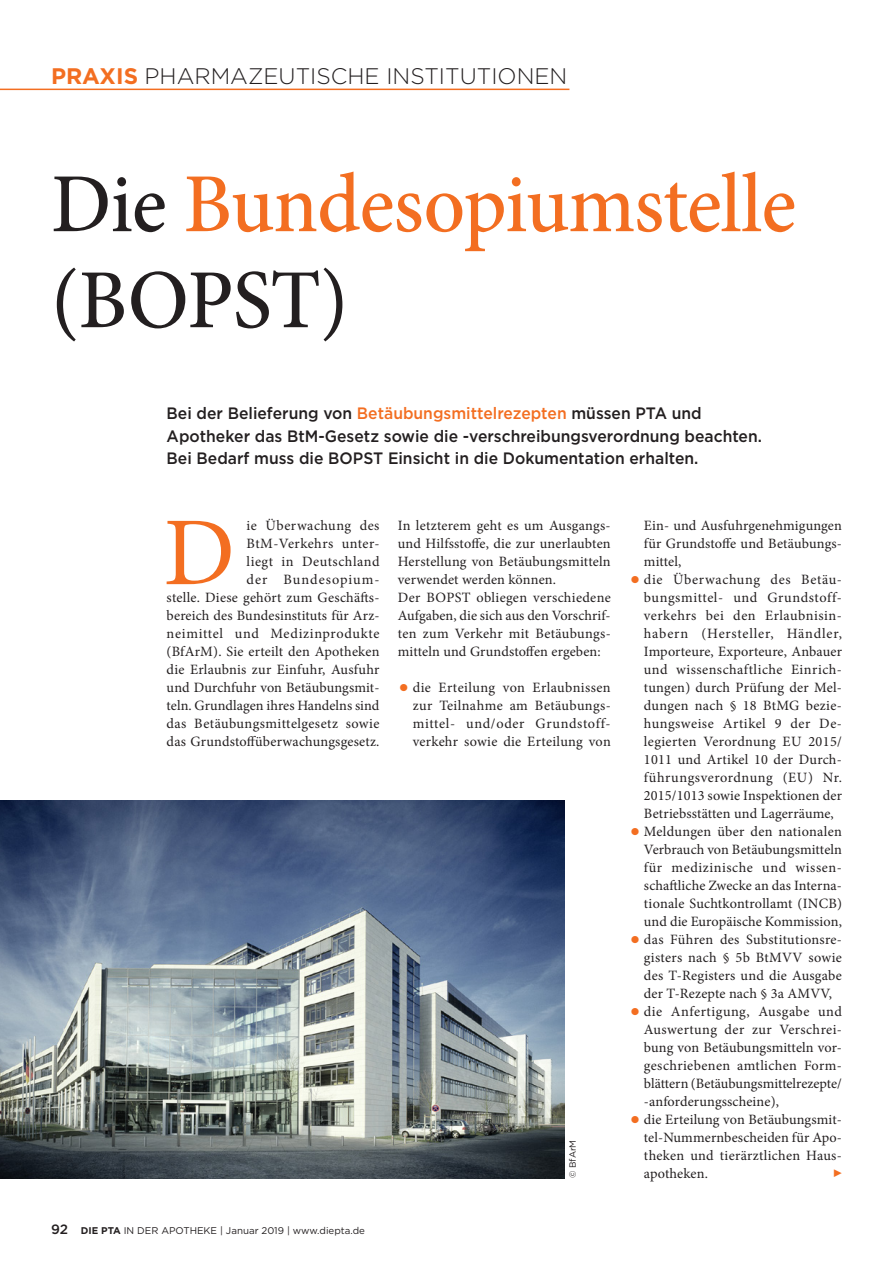
<style>
.page{position:relative;width:893px;height:1263px;background:#fff}
.page>*{position:absolute;margin:0;border:0;box-sizing:border-box;transform-origin:0 0}
.t1{font:97.35px "Minion Pro";color:#f36e21}
.t2{font:500 84px/96px "Minion Pro";letter-spacing:-.01em;color:#f36e21}
.t3{font:300 22.5px "Gotham";color:#231f20}
.t4{font:500 16.5px/22.5px "Gotham";color:#231f20;scale:.95 1}
.t5{font:14.25px/18px "Minion Pro";letter-spacing:.015em;color:#231f20;text-align:justify}
.t6{font:9.75px "Gotham";color:#231f20}
.t7{font:9px "Gotham";color:#231f20}
.s1{font-weight:700;color:#f36e21}
.s2{color:#231f20}
.s3{color:#f36e21}
.s4{font-family:"Gotham";font-weight:700;font-size:24px;color:#f36e21}
.s5{font-weight:500;font-size:13.5px}
.s6{font-weight:700}
</style>
<div class="page">
<hr style="left:0;top:89px;width:569px;height:1px;background:#f36e21">
<img style="left:0;top:800px;width:564px;height:378px">
<h3 class="t3" style="left:51px;top:62px;width:518px"><span class="s1">PRAXIS</span> PHARMAZEUTISCHE INSTITUTIONEN</h3>
<h2 class="t2" style="left:51px;top:156px;width:747px"><span class="s2">Die</span> Bundesopiumstelle <span class="s2">(BOPST)</span></h2>
<p class="t4" style="left:167px;top:402px;width:628px">Bei der Belieferung von <span class="s3">Betäubungsmittelrezepten</span> müssen PTA und<br>Apotheker das BtM-Gesetz sowie die -verschreibungsverordnung beachten.<br>Bei Bedarf muss die BOPST Einsicht in die Dokumentation erhalten.</p>
<p class="t5" style="left:167px;top:517px;width:214px;text-align:right">ie Überwachung des<br>BtM-Verkehrs unter-<br>liegt in Deutschland<br>der Bundesopium-<br>stelle. Diese gehört zum Geschäfts&shy;bereich des Bundesinstituts für Arz&shy;neimittel und Medizinprodukte (BfArM). Sie erteilt den Apotheken die Erlaubnis zur Einfuhr, Ausfuhr und Durchfuhr von Betäubungsmit&shy;teln. Grundlagen ihres Handelns sind das Betäubungsmittelgesetz sowie das Grundstoffüberwachungsgesetz.</p>
<p class="t5" style="left:398px;top:517px;width:214px;text-align:left">In letzterem geht es um Ausgangs&shy;und Hilfsstoffe, die zur unerlaubten Herstellung von Betäubungsmitteln verwendet werden können.<br>Der BOPST obliegen verschiedene Aufgaben, die sich aus den Vorschrif&shy;ten zum Verkehr mit Betäubungs&shy;mitteln und Grundstoffen ergeben:</p>
<h1 class="t1" style="left:163px;top:488px;width:73px">D</h1>
<p class="t5" style="left:413px;top:679px;width:200px;text-indent:-15px"><span class="s4">•</span> die Erteilung von Erlaubnissen zur Teilnahme am Betäubungs&shy;mittel- und/oder Grundstoff&shy;verkehr sowie die Erteilung von</p>
<p class="t6" style="left:51px;top:1224px;width:315px"><span class="s5">92</span> <span class="s6">DIE PTA</span> IN DER APOTHEKE | Januar 2019 | www.diepta.de</p>
<p class="t7" style="left:567px;top:1178px;width:40px;rotate:-90deg">© BfArM</p>
<p class="t5" style="left:644px;top:517px;width:200px">Ein- und Ausfuhrgenehmigungen für Grundstoffe und Betäubungs&shy;mittel,</p>
<p class="t5" style="left:644px;top:571px;width:200px;text-align:left;text-indent:-15px"><span class="s4">•</span> die Überwachung des Betäu&shy;bungsmittel- und Grundstoff&shy;verkehrs bei den Erlaubnisin-- habern (Hersteller, Händler,<br>Importeure, Exporteure, Anbauer und wissenschaftliche Einrich&shy;tungen) durch Prüfung der Mel&shy;dungen nach § 18 BtMG bezie&shy;hungsweise Artikel 9 der De&shy;legierten Verordnung EU 2015/<br>1011 und Artikel 10 der Durch&shy;führungsverordnung (EU) Nr.<br>2015/1013 sowie Inspektionen der<br>Betriebsstätten und Lagerräume,</p>
<p class="t5" style="left:644px;top:823px;width:200px;text-indent:-15px"><span class="s4">•</span> Meldungen über den nationalen Verbrauch von Betäubungsmitteln für medizinische und wissen&shy;schaftliche Zwecke an das Interna&shy;tionale Suchtkontrollamt (INCB) und die Europäische Kommission,</p>
<p class="t5" style="left:644px;top:931px;width:200px;text-indent:-15px"><span class="s4">•</span> das Führen des Substitutionsre&shy;gisters nach § 5b BtMVV sowie des T-Registers und die Ausgabe der T-Rezepte nach § 3a AMVV,</p>
<p class="t5" style="left:644px;top:1003px;width:200px;text-indent:-15px"><span class="s4">•</span> die Anfertigung, Ausgabe und Auswertung der zur Verschrei&shy;bung von Betäubungsmitteln vor&shy;geschriebenen amtlichen Form&shy;blättern (Betäubungsmittelrezepte/ -anforderungsscheine),</p>
<p class="t5" style="left:644px;top:1111px;width:200px;text-indent:-15px"><span class="s4">•</span> die Erteilung von Betäubungsmit&shy;tel-Nummernbescheiden für Apo&shy;theken und tierärztlichen Haus&shy;apotheken.</p>
</div>
